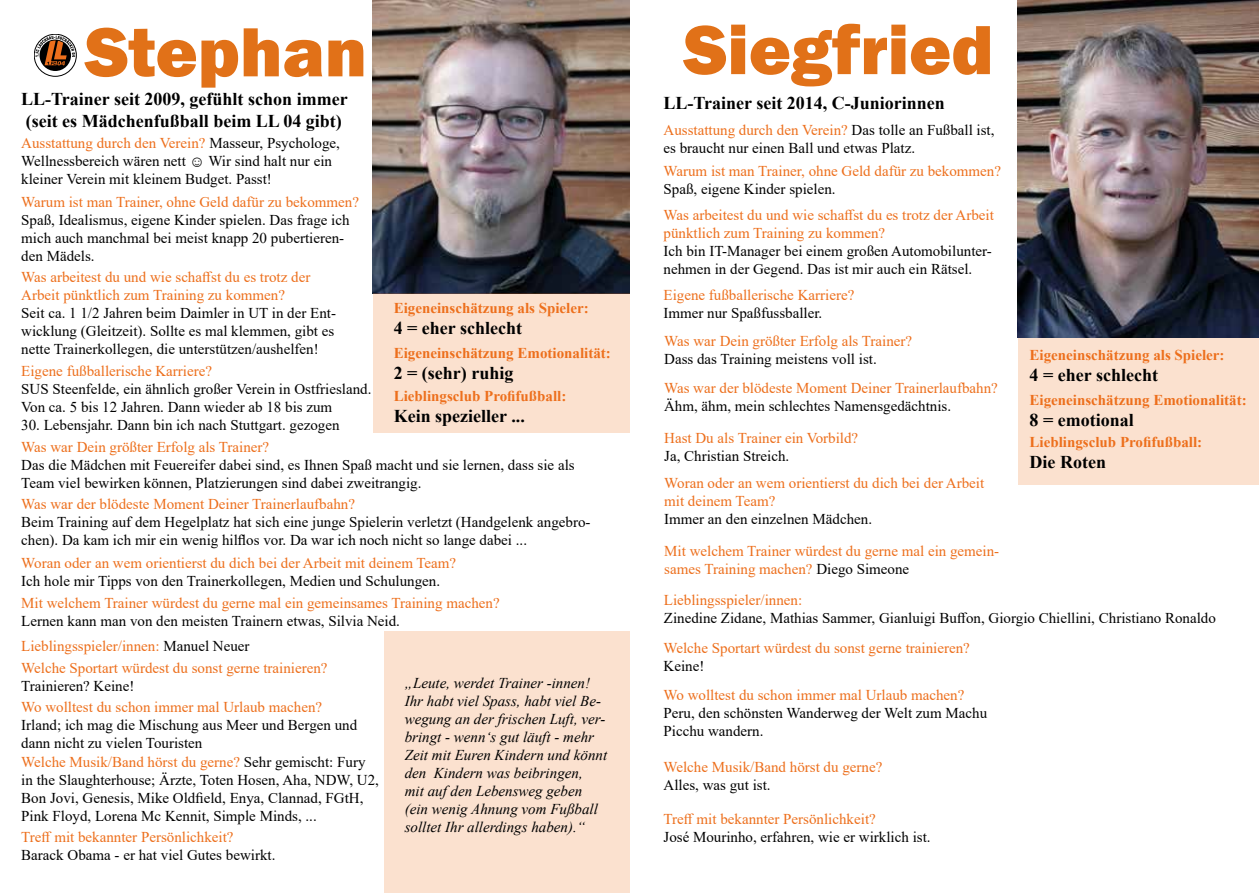
<style>
.page{position:relative;width:1259px;height:893px;background:#fff}
.page>*{position:absolute;margin:0;border:0;box-sizing:border-box;transform-origin:0 0}
.t1{font:800 72px "Franklin Gothic";color:#e17118}
.t2{font:700 18px/21.6px "Times New Roman";color:#000}
.t3{font:15px/18px "Times New Roman";color:#000}
.t4{font:15px/18px "Times New Roman";color:#ed6f1c}
.t5{font:italic 15px/18px "Times New Roman";color:#000}
.t6{font:700 15px "Times New Roman";color:#ed6f1c}
.s1{color:#ed6f1c}
.s2{color:#000}
</style>
<div class="page">
<svg style="left:34px;top:34px;width:42px;height:42px"></svg>
<div style="left:34px;top:34px;width:43px;height:43px;border:1px solid #000;border-radius:50%"></div>
<svg style="left:35px;top:36px;width:40px;height:34px"></svg>
<img style="left:372px;top:0;width:257px;height:293px">
<div style="left:372px;top:293px;width:257px;height:140px;background:#fbe1cf"></div>
<div style="left:1018px;top:337px;width:241px;height:147px;background:#fbe1cf"></div>
<img style="left:1018px;top:0;width:241px;height:337px">
<div style="left:384px;top:631px;width:245px;height:262px;background:#fbe1cf"></div>
<h1 class="t1" style="left:85px;top:6px;width:283px">Stephan</h1>
<p class="t2" style="left:21px;top:88px;width:328px">LL-Trainer seit 2009, gefühlt schon immer (seit es Mädchenfußball beim LL 04 gibt)</p>
<p class="t3" style="left:21px;top:134px;width:320px"><span class="s1">Ausstattung durch den Verein?</span> Masseur, Psychologe,<br>Wellnessbereich wären nett ☺ Wir sind halt nur ein kleiner Verein mit kleinem Budget. Passt!</p>
<p class="t4" style="left:21px;top:192px;width:339px">Warum ist man Trainer, ohne Geld dafür zu bekommen?</p>
<p class="t3" style="left:21px;top:210px;width:330px">Spaß, Idealismus, eigene Kinder spielen. Das frage ich mich auch manchmal bei meist knapp 20 pubertieren&shy;den Mädels.</p>
<p class="t4" style="left:21px;top:268px;width:291px">Was arbeitest du und wie schaffst du es trotz der<br>Arbeit pünktlich zum Training zu kommen?</p>
<p class="t3" style="left:21px;top:304px;width:316px;text-align:justify">Seit ca. 1 1/2 Jahren beim Daimler in UT in der Ent&shy;wicklung (Gleitzeit). Sollte es mal klemmen, gibt es nette Trainerkollegen, die unterstützen/aushelfen!</p>
<p class="t4" style="left:21px;top:361px;width:192px">Eigene fußballerische Karriere?</p>
<p class="t3" style="left:21px;top:379px;width:352px">SUS Steenfelde, ein ähnlich großer Verein in Ostfriesland.<br>Von ca. 5 bis 12 Jahren. Dann wieder ab 18 bis zum</p>
<p class="t3" style="left:21px;top:415px;width:320px">30. Lebensjahr. Dann bin ich nach Stuttgart. gezogen</p>
<p class="t4" style="left:21px;top:438px;width:249px">Was war Dein größter Erfolg als Trainer?</p>
<p class="t3" style="left:21px;top:456px;width:555px">Das die Mädchen mit Feuereifer dabei sind, es Ihnen Spaß macht und sie lernen, dass sie als<br>Team viel bewirken können, Platzierungen sind dabei zweitrangig.</p>
<p class="t6" style="left:394px;top:297px;width:197px">Eigeneinschätzung als Spieler:</p>
<p class="t2" style="left:394px;top:317px;width:130px">4 = eher schlecht</p>
<p class="t6" style="left:394px;top:342px;width:219px">Eigeneinschätzung Emotionalität:</p>
<p class="t2" style="left:394px;top:362px;width:121px">2 = (sehr) ruhig</p>
<p class="t6" style="left:394px;top:385px;width:174px">Lieblingsclub Profifußball:</p>
<p class="t2" style="left:394px;top:405px;width:133px">Kein spezieller ...</p>
<p class="t4" style="left:21px;top:494px;width:335px">Was war der blödeste Moment Deiner Trainerlaufbahn?</p>
<p class="t3" style="left:21px;top:512px;width:570px">Beim Training auf dem Hegelplatz hat sich eine junge Spielerin verletzt (Handgelenk angebro&shy;chen). Da kam ich mir ein wenig hilflos vor. Da war ich noch nicht so lange dabei ...</p>
<p class="t4" style="left:21px;top:553px;width:436px">Woran oder an wem orientierst du dich bei der Arbeit mit deinem Team?</p>
<p class="t3" style="left:21px;top:571px;width:420px">Ich hole mir Tipps von den Trainerkollegen, Medien und Schulungen.</p>
<p class="t4" style="left:21px;top:593px;width:480px">Mit welchem Trainer würdest du gerne mal ein gemeinsames Training machen?</p>
<p class="t3" style="left:21px;top:608px;width:380px;line-height:24.9px">Lernen kann man von den meisten Trainern etwas, Silvia Neid.<br><span class="s1">Lieblingsspieler/innen:</span> Manuel Neuer</p>
<p class="t4" style="left:21px;top:659px;width:308px">Welche Sportart würdest du sonst gerne trainieren?</p>
<p class="t3" style="left:21px;top:677px;width:115px">Trainieren? Keine!</p>
<p class="t5" style="left:405px;top:673px;width:204px">„Leute, werdet Trainer -innen!<br>Ihr habt viel Spass, habt viel Be&shy;wegung an der frischen Luft, ver&shy;bringt - wenn‘s gut läuft - mehr<br>Zeit mit Euren Kindern und könnt den Kindern was beibringen,<br>mit auf den Lebensweg geben (ein wenig Ahnung vom Fußball solltet Ihr allerdings haben).“</p>
<p class="t4" style="left:21px;top:697px;width:302px">Wo wolltest du schon immer mal Urlaub machen?</p>
<p class="t3" style="left:21px;top:715px;width:337px">Irland; ich mag die Mischung aus Meer und Bergen und dann nicht zu vielen Touristen</p>
<p class="t3" style="left:21px;top:752px;width:359px"><span class="s1">Welche Musik/Band hörst du gerne?</span> Sehr gemischt: Fury in the Slaughterhouse; Ärzte, Toten Hosen, Aha, NDW, U2, Bon Jovi, Genesis, Mike Oldfield, Enya, Clannad, FGtH, Pink Floyd, Lorena Mc Kennit, Simple Minds, ...</p>
<p class="t4" style="left:21px;top:828px;width:214px">Treff mit bekannter Persönlichkeit?</p>
<p class="t3" style="left:21px;top:846px;width:256px">Barack Obama - er hat viel Gutes bewirkt.</p>
<h1 class="t1" style="left:684px;top:3px;width:311px">Siegfried</h1>
<p class="t2" style="left:663px;top:92px;width:283px">LL-Trainer seit 2014, C-Juniorinnen</p>
<p class="t3" style="left:663px;top:121px;width:332px"><span class="s1">Ausstattung durch den Verein?</span> Das tolle an Fußball ist, es braucht nur einen Ball und etwas Platz.</p>
<p class="t4" style="left:663px;top:162px;width:339px">Warum ist man Trainer, ohne Geld dafür zu bekommen?</p>
<p class="t3" style="left:663px;top:180px;width:174px">Spaß, eigene Kinder spielen.</p>
<p class="t4" style="left:663px;top:206px;width:332px">Was arbeitest du und wie schaffst du es trotz der Arbeit pünktlich zum Training zu kommen?</p>
<p class="t3" style="left:663px;top:242px;width:330px">Ich bin IT-Manager bei einem großen Automobilunter&shy;nehmen in der Gegend. Das ist mir auch ein Rätsel.</p>
<p class="t4" style="left:663px;top:286px;width:192px">Eigene fußballerische Karriere?</p>
<p class="t3" style="left:663px;top:304px;width:160px">Immer nur Spaßfussballer.</p>
<p class="t4" style="left:664px;top:331px;width:249px">Was war Dein größter Erfolg als Trainer?</p>
<p class="t3" style="left:664px;top:349px;width:214px">Dass das Training meistens voll ist.</p>
<p class="t6" style="left:1029px;top:344px;width:197px">Eigeneinschätzung als Spieler:</p>
<p class="t2" style="left:1029px;top:364px;width:130px">4 = eher schlecht</p>
<p class="t4" style="left:664px;top:379px;width:335px">Was war der blödeste Moment Deiner Trainerlaufbahn?</p>
<p class="t3" style="left:664px;top:397px;width:289px">Ähm, ähm, mein schlechtes Namensgedächtnis.</p>
<p class="t4" style="left:664px;top:428px;width:196px">Hast Du als Trainer ein Vorbild?</p>
<p class="t3" style="left:664px;top:446px;width:126px">Ja, Christian Streich.</p>
<p class="t4" style="left:664px;top:474px;width:321px">Woran oder an wem orientierst du dich bei der Arbeit mit deinem Team?</p>
<p class="t3" style="left:664px;top:510px;width:209px">Immer an den einzelnen Mädchen.</p>
<p class="t4" style="left:664px;top:541px;width:336px">Mit welchem Trainer würdest du gerne mal ein gemein&shy;sames Training machen? <span class="s2">Diego Simeone</span></p>
<p class="t4" style="left:664px;top:590px;width:140px">Lieblingsspieler/innen:</p>
<p class="t3" style="left:664px;top:608px;width:553px">Zinedine Zidane, Mathias Sammer, Gianluigi Buffon, Giorgio Chiellini, Christiano Ronaldo</p>
<p class="t4" style="left:663px;top:639px;width:308px">Welche Sportart würdest du sonst gerne trainieren?</p>
<p class="t3" style="left:663px;top:657px;width:42px">Keine!</p>
<p class="t6" style="left:1029px;top:389px;width:219px">Eigeneinschätzung Emotionalität:</p>
<p class="t2" style="left:1029px;top:409px;width:106px">8 = emotional</p>
<p class="t6" style="left:1029px;top:432px;width:174px">Lieblingsclub Profifußball:</p>
<p class="t2" style="left:1029px;top:451px;width:78px">Die Roten</p>
<p class="t4" style="left:663px;top:685px;width:302px">Wo wolltest du schon immer mal Urlaub machen?</p>
<p class="t3" style="left:663px;top:703px;width:325px">Peru, den schönsten Wanderweg der Welt zum Machu<br>Picchu wandern.</p>
<p class="t4" style="left:663px;top:757px;width:220px">Welche Musik/Band hörst du gerne?</p>
<p class="t3" style="left:663px;top:775px;width:109px">Alles, was gut ist.</p>
<p class="t4" style="left:663px;top:810px;width:214px">Treff mit bekannter Persönlichkeit?</p>
<p class="t3" style="left:663px;top:828px;width:269px">José Mourinho, erfahren, wie er wirklich ist.</p>
</div>
